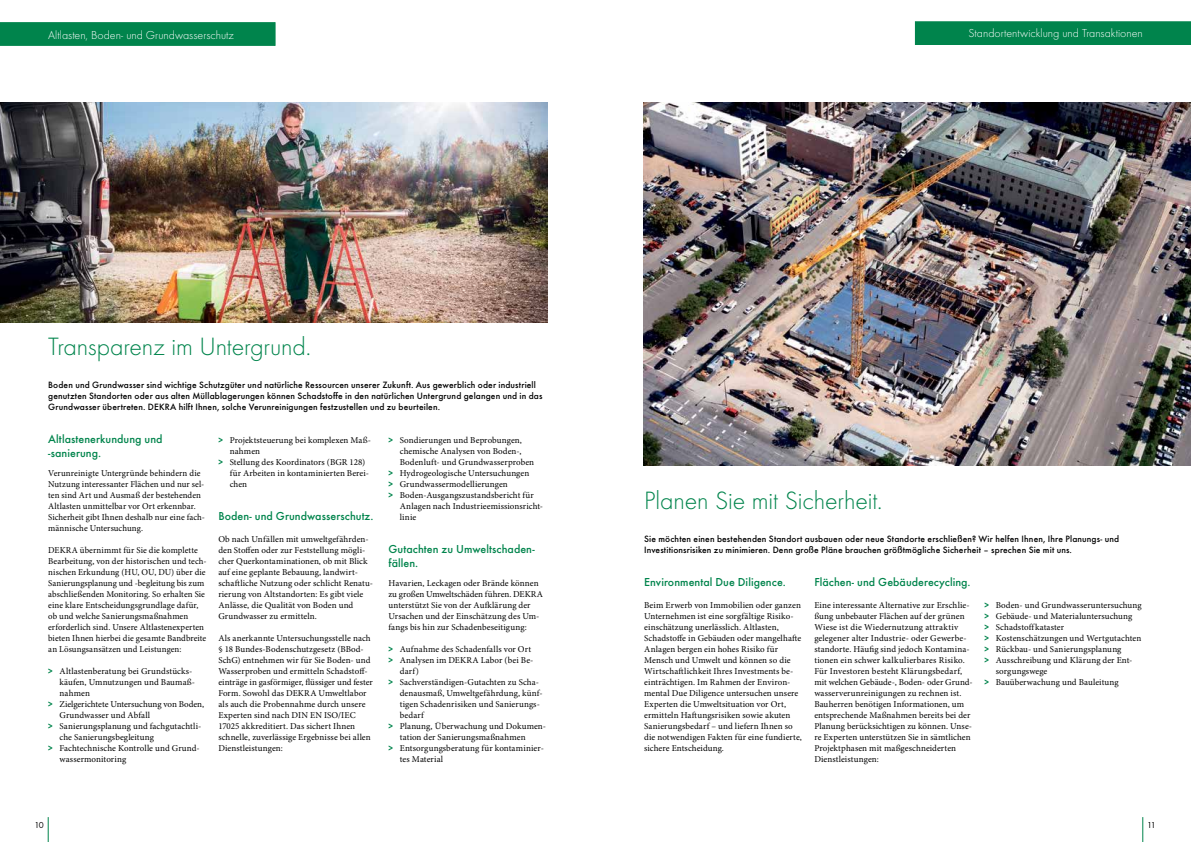
<style>
.page{position:relative;width:1191px;height:842px;background:#fff}
.page>*{position:absolute;margin:0;border:0;box-sizing:border-box;transform-origin:0 0}
.t1{font:300 26px "Futura";letter-spacing:-.005em;color:#00844c}
.t2{font:500 12px/14px "Futura";letter-spacing:.005em;color:#00844c}
.t3{font:300 12px "Futura";color:#fff}
.t4{font:500 9.5px/11px "Futura";letter-spacing:.015em;color:#000}
.t5{font:9px/11px "Minion Pro";letter-spacing:.005em;color:#000}
.t6{font:9px "Futura Boo";color:#000}
.s1{font-family:"Futura Dem";color:#00844c}
</style>
<div class="page">
<svg style="left:0;top:22px;width:275px;height:24px;background:#02844d"></svg>
<svg style="left:48px;top:817px;width:1px;height:25px"></svg>
<svg style="left:1142px;top:817px;width:1px;height:25px"></svg>
<img style="left:0;top:102px;width:547px;height:220px">
<div style="left:915px;top:21px;width:276px;height:24px;background:#00844c"></div>
<img style="left:643px;top:102px;width:548px;height:363px">
<h2 class="t3" style="left:48px;top:27px;width:187px">Altlasten, Boden- und Grundwasserschutz</h2>
<h2 class="t3" style="left:968px;top:26px;width:176px">Standortentwicklung und Transaktionen</h2>
<h1 class="t1" style="left:48px;top:330px;width:264px">Transparenz im Untergrund.</h1>
<p class="t4" style="left:48px;top:379px;width:496px">Boden und Grundwasser sind wichtige Schutzgüter und natürliche Ressourcen unserer Zukunft. Aus gewerblich oder industriell genutzten Standorten oder aus alten Müllablagerungen können Schadstoffe in den natürlichen Untergrund gelangen und in das<br>Grundwasser übertreten. DEKRA hilft Ihnen, solche Verunreinigungen festzustellen und zu beurteilen.</p>
<h2 class="t2" style="left:48px;top:431px;width:116px">Altlastenerkundung und -sanierung.</h2>
<p class="t5" style="left:48px;top:468px;width:158px">Verunreinigte Untergründe behindern die Nutzung interessanter Flächen und nur sel&shy;ten sind Art und Ausmaß der bestehenden Altlasten unmittelbar vor Ort erkennbar.<br>Sicherheit gibt Ihnen deshalb nur eine fach&shy;männische Untersuchung.</p>
<p class="t5" style="left:48px;top:545px;width:160px">DEKRA übernimmt für Sie die komplette Bearbeitung, von der historischen und tech&shy;nischen Erkundung (HU, OU, DU) über die Sanierungsplanung und -begleitung bis zum abschließenden Monitoring. So erhalten Sie eine klare Entscheidungsgrundlage dafür, ob und welche Sanierungsmaßnahmen erforderlich sind. Unsere Altlastenexperten bieten Ihnen hierbei die gesamte Bandbreite an Lösungsansätzen und Leistungen:</p>
<p class="t5" style="left:48px;top:666px;width:145px"><span class="s1">&gt;</span> Altlastenberatung bei Grundstücks-</p>
<p class="t5" style="left:60px;top:677px;width:137px">käufen, Umnutzungen und Baumaß-</p>
<p class="t5" style="left:60px;top:688px;width:32px">nahmen</p>
<p class="t5" style="left:48px;top:699px;width:157px"><span class="s1">&gt;</span> Zielgerichtete Untersuchung von Boden,</p>
<p class="t5" style="left:60px;top:710px;width:92px">Grundwasser und Abfall</p>
<p class="t5" style="left:48px;top:721px;width:155px"><span class="s1">&gt;</span> Sanierungsplanung und fachgutachtli-</p>
<p class="t5" style="left:60px;top:732px;width:96px">che Sanierungsbegleitung</p>
<p class="t5" style="left:48px;top:743px;width:153px"><span class="s1">&gt;</span> Fachtechnische Kontrolle und Grund-</p>
<p class="t5" style="left:60px;top:754px;width:68px">wassermonitoring</p>
<p class="t5" style="left:388px;top:435px;width:135px"><span class="s1">&gt;</span> Sondierungen und Beprobungen,</p>
<p class="t5" style="left:400px;top:446px;width:123px">chemische Analysen von Boden-,</p>
<p class="t5" style="left:400px;top:457px;width:136px">Bodenluft- und Grundwasserproben</p>
<p class="t5" style="left:388px;top:468px;width:142px"><span class="s1">&gt;</span> Hydrogeologische Untersuchungen</p>
<p class="t5" style="left:388px;top:479px;width:121px"><span class="s1">&gt;</span> Grundwassermodellierungen</p>
<p class="t5" style="left:388px;top:490px;width:147px"><span class="s1">&gt;</span> Boden-Ausgangszustandsbericht für</p>
<p class="t5" style="left:400px;top:501px;width:145px">Anlagen nach Industrieemissionsricht-</p>
<p class="t5" style="left:400px;top:512px;width:18px">linie</p>
<h2 class="t2" style="left:388px;top:541px;width:148px">Gutachten zu Umweltschaden&shy;fällen.</h2>
<p class="t5" style="left:388px;top:578px;width:156px">Havarien, Leckagen oder Brände können zu großen Umweltschäden führen. DEKRA unterstützt Sie von der Aufklärung der Ursachen und der Einschätzung des Um&shy;fangs bis hin zur Schadenbeseitigung:</p>
<p class="t5" style="left:388px;top:644px;width:144px"><span class="s1">&gt;</span> Aufnahme des Schadenfalls vor Ort</p>
<p class="t5" style="left:388px;top:655px;width:146px"><span class="s1">&gt;</span> Analysen im DEKRA Labor (bei Be-</p>
<p class="t5" style="left:400px;top:666px;width:21px">darf)</p>
<p class="t5" style="left:388px;top:677px;width:152px"><span class="s1">&gt;</span> Sachverständigen-Gutachten zu Scha-</p>
<p class="t5" style="left:400px;top:688px;width:144px">denausmaß, Umweltgefährdung, künf-</p>
<p class="t5" style="left:400px;top:699px;width:142px">tigen Schadenrisiken und Sanierungs-</p>
<p class="t5" style="left:400px;top:710px;width:26px">bedarf</p>
<p class="t5" style="left:388px;top:721px;width:159px"><span class="s1">&gt;</span> Planung, Überwachung und Dokumen-</p>
<p class="t5" style="left:400px;top:732px;width:127px">tation der Sanierungsmaßnahmen</p>
<p class="t5" style="left:388px;top:743px;width:157px"><span class="s1">&gt;</span> Entsorgungsberatung für kontaminier-</p>
<p class="t5" style="left:400px;top:754px;width:45px">tes Material</p>
<p class="t5" style="left:218px;top:435px;width:154px"><span class="s1">&gt;</span> Projektsteuerung bei komplexen Maß-</p>
<p class="t5" style="left:230px;top:446px;width:32px">nahmen</p>
<p class="t5" style="left:218px;top:457px;width:148px"><span class="s1">&gt;</span> Stellung des Koordinators (BGR 128)</p>
<p class="t5" style="left:230px;top:468px;width:141px">für Arbeiten in kontaminierten Berei-</p>
<p class="t5" style="left:230px;top:479px;width:19px">chen</p>
<h2 class="t2" style="left:218px;top:508px;width:157px">Boden- und Grundwasserschutz.</h2>
<p class="t5" style="left:218px;top:534px;width:156px">Ob nach Unfällen mit umweltgefährden&shy;den Stoffen oder zur Feststellung mögli&shy;cher Querkontaminationen, ob mit Blick auf eine geplante Bebauung, landwirt&shy;schaftliche Nutzung oder schlicht Renatu&shy;rierung von Altstandorten: Es gibt viele Anlässe, die Qualität von Boden und Grundwasser zu ermitteln.</p>
<p class="t5" style="left:218px;top:633px;width:156px">Als anerkannte Untersuchungsstelle nach § 18 Bundes-Bodenschutzgesetz (BBod-SchG) entnehmen wir für Sie Boden- und Wasserproben und ermitteln Schadstoff&shy;einträge in gasförmiger, flüssiger und fester Form. Sowohl das DEKRA Umweltlabor als auch die Probennahme durch unsere Experten sind nach DIN EN ISO/IEC 17025 akkreditiert. Das sichert Ihnen schnelle, zuverlässige Ergebnisse bei allen Dienstleistungen:</p>
<h1 class="t1" style="left:644px;top:484px;width:240px">Planen Sie mit Sicherheit.</h1>
<p class="t4" style="left:644px;top:533px;width:476px">Sie möchten einen bestehenden Standort ausbauen oder neue Standorte erschließen? Wir helfen Ihnen, Ihre Planungs- und<br>Investitionsrisiken zu minimieren. Denn große Pläne brauchen größtmögliche Sicherheit – sprechen Sie mit uns.</p>
<h2 class="t2" style="left:644px;top:574px;width:143px">Environmental Due Diligence.</h2>
<p class="t5" style="left:644px;top:600px;width:159px">Beim Erwerb von Immobilien oder ganzen Unternehmen ist eine sorgfältige Risiko&shy;einschätzung unerlässlich. Altlasten, Schadstoffe in Gebäuden oder mangelhafte Anlagen bergen ein hohes Risiko für Mensch und Umwelt und können so die Wirtschaftlichkeit Ihres Investments be&shy;einträchtigen. Im Rahmen der Environ&shy;mental Due Diligence untersuchen unsere Experten die Umweltsituation vor Ort, ermitteln Haftungsrisiken sowie akuten Sanierungsbedarf – und liefern Ihnen so die notwendigen Fakten für eine fundierte, sichere Entscheidung.</p>
<h2 class="t2" style="left:814px;top:574px;width:158px">Flächen- und Gebäuderecycling.</h2>
<p class="t5" style="left:814px;top:600px;width:159px">Eine interessante Alternative zur Erschlie&shy;ßung unbebauter Flächen auf der grünen Wiese ist die Wiedernutzung attraktiv gelegener alter Industrie- oder Gewerbe&shy;standorte. Häufig sind jedoch Kontamina&shy;tionen ein schwer kalkulierbares Risiko.<br>Für Investoren besteht Klärungsbedarf, mit welchen Gebäude-, Boden- oder Grund&shy;wasserverunreinigungen zu rechnen ist.<br>Bauherren benötigen Informationen, um entsprechende Maßnahmen bereits bei der Planung berücksichtigen zu können. Unse&shy;re Experten unterstützen Sie in sämtlichen Projektphasen mit maßgeschneiderten Dienstleistungen:</p>
<p class="t5" style="left:984px;top:600px;width:159px"><span class="s1">&gt;</span> Boden- und Grundwasseruntersuchung</p>
<p class="t5" style="left:984px;top:611px;width:149px"><span class="s1">&gt;</span> Gebäude- und Materialuntersuchung</p>
<p class="t5" style="left:984px;top:622px;width:81px"><span class="s1">&gt;</span> Schadstoffkataster</p>
<p class="t5" style="left:984px;top:633px;width:158px"><span class="s1">&gt;</span> Kostenschätzungen und Wertgutachten</p>
<p class="t5" style="left:984px;top:644px;width:138px"><span class="s1">&gt;</span> Rückbau- und Sanierungsplanung</p>
<p class="t5" style="left:984px;top:655px;width:149px"><span class="s1">&gt;</span> Ausschreibung und Klärung der Ent-</p>
<p class="t5" style="left:995px;top:666px;width:53px">sorgungswege</p>
<p class="t5" style="left:984px;top:677px;width:136px"><span class="s1">&gt;</span> Bauüberwachung und Bauleitung</p>
<p class="t6" style="left:34px;top:819px;width:11px">10</p>
<p class="t6" style="left:1147px;top:819px;width:10px">11</p>
</div>
